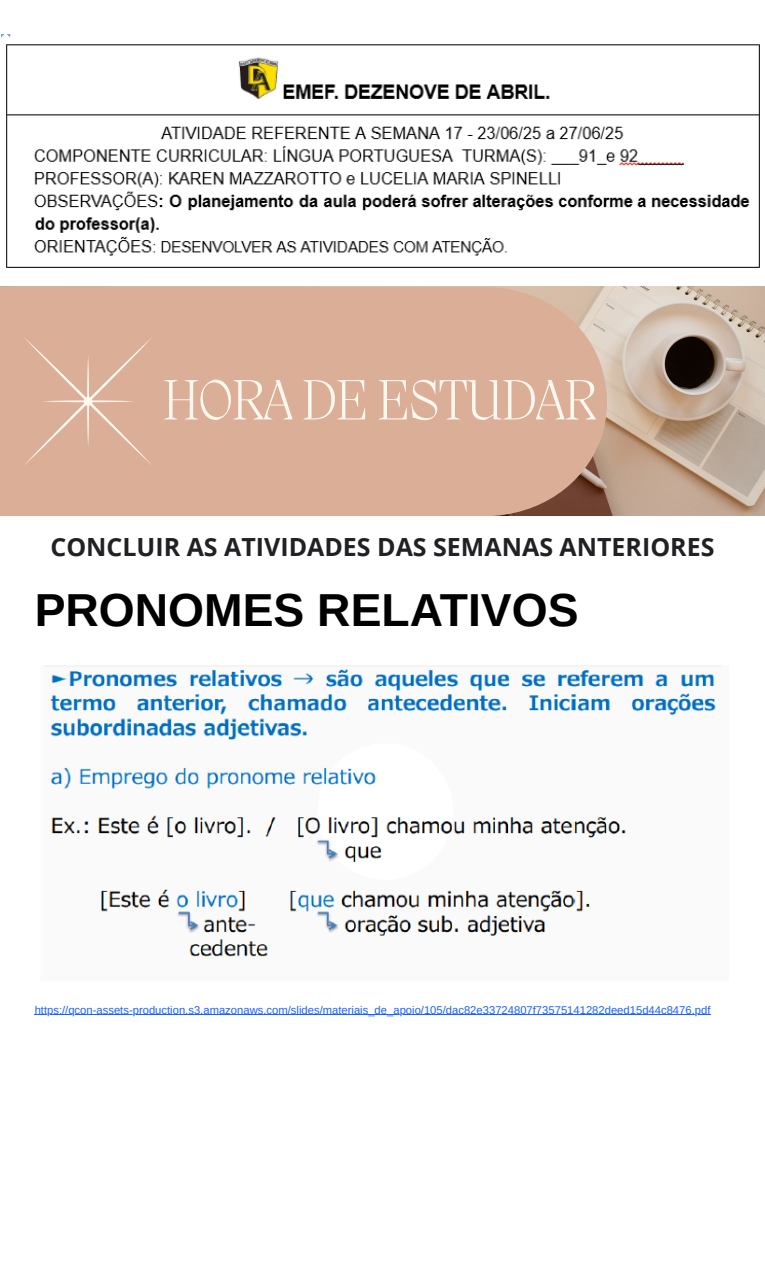
<style>
.page{position:relative;width:765px;height:1262px;background:#fff}
.page>*{position:absolute;margin:0;border:0;box-sizing:border-box;transform-origin:0 0}
.t1{font:200 58.25px "Migra";letter-spacing:-.03em;color:#fff8ef}
.t2{font:700 46.25px "Arimo";color:#000}
.t3{font:700 25px "Open Sans";color:#202124}
.t4{font:11.25px "Arimo";color:#1a62ff}
</style>
<div class="page">
<img style="left:1px;top:35px;width:759px;height:233px">
<img style="left:607px;top:287px;width:158px;height:229px">
<div style="left:0;top:287px;width:607px;height:229px;background:#dbae98"></div>
<svg style="left:23px;top:336px;width:130px;height:130px;background:#dcb19c"></svg>
<img style="left:45px;top:665px;width:676px;height:292px">
<hr style="left:35px;top:1014px;width:676px;height:1px;background:#1a62ff">
<p class="t1" style="left:162px;top:372px;width:437px">HORA DE ESTUDAR</p>
<h3 class="t3" style="left:50px;top:529px;width:666px">CONCLUIR AS ATIVIDADES DAS SEMANAS ANTERIORES</h3>
<h2 class="t2" style="left:35px;top:584px;width:545px">PRONOMES RELATIVOS</h2>
<p class="t4" style="left:35px;top:1003px;width:677px">https://qcon-assets-production.s3.amazonaws.com/slides/materiais_de_apoio/105/dac82e33724807f73575141282deed15d44c8476.pdf</p>
</div>
